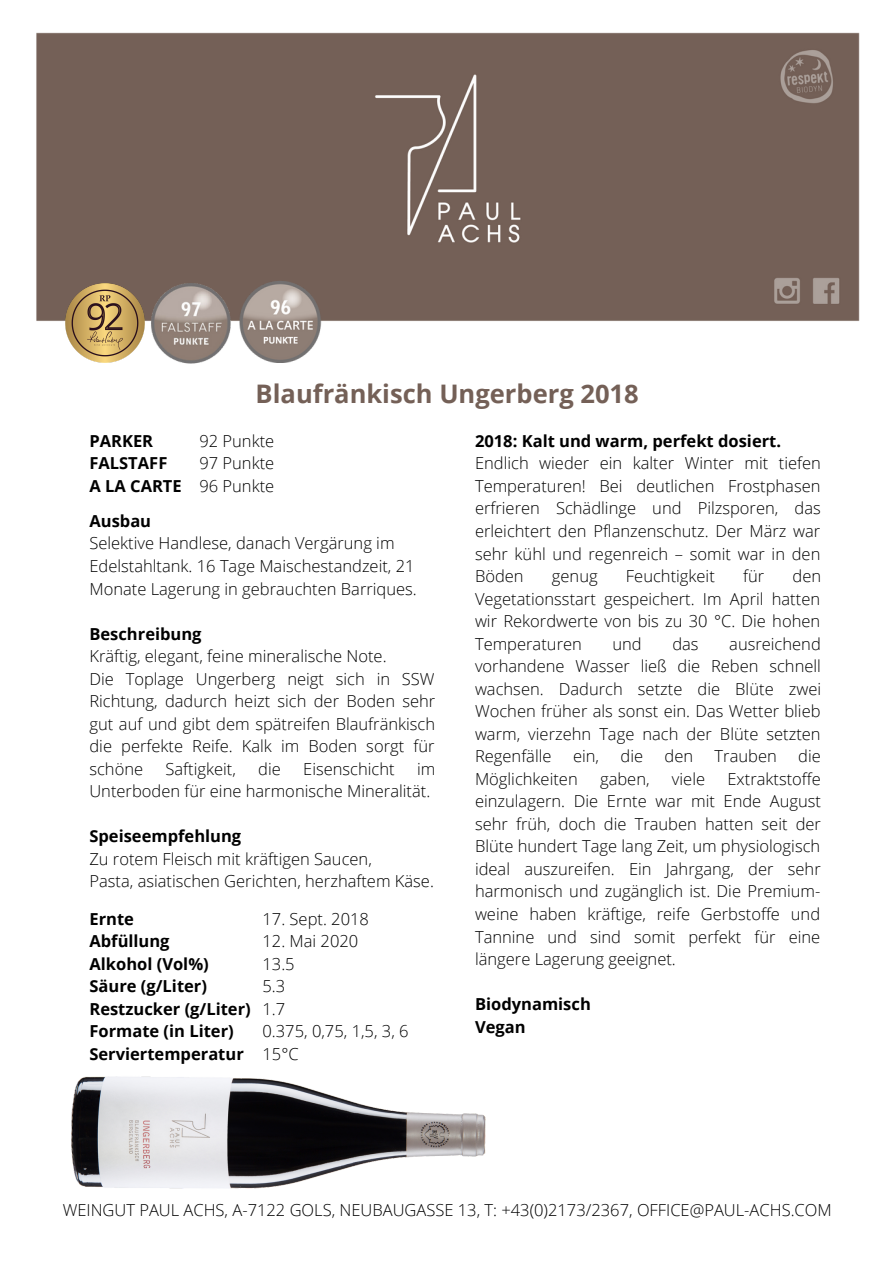
<style>
.page{position:relative;width:894px;height:1264px;background:#fff}
.page>*{position:absolute;margin:0;border:0;box-sizing:border-box;transform-origin:0 0}
.t1{font:700 25.5px "Open Sans";color:#746057}
.t2{font:300 16.5px/22.5px "Open Sans";color:#000;text-align:justify}
.t3{font:700 16.5px "Open Sans";color:#000}
</style>
<div class="page">
<div style="left:36px;top:32px;width:822px;height:289px;background:#746057"></div>
<img style="left:71px;top:1076px;width:415px;height:113px">
<img style="left:65px;top:284px;width:79px;height:78px">
<img style="left:150px;top:282px;width:82px;height:82px">
<img style="left:237px;top:280px;width:86px;height:82px">
<p class="t1" style="left:255px;top:375px;width:384px">Blaufränkisch Ungerberg 2018</p>
<p class="t3" style="left:89px;top:429px;width:65px">PARKER</p>
<p class="t3" style="left:89px;top:452px;width:79px">FALSTAFF</p>
<p class="t3" style="left:89px;top:474px;width:94px">A LA CARTE</p>
<p class="t2" style="left:199px;top:429px;width:76px">92 Punkte</p>
<p class="t2" style="left:199px;top:452px;width:76px">97 Punkte</p>
<p class="t2" style="left:199px;top:474px;width:76px">96 Punkte</p>
<p class="t3" style="left:89px;top:509px;width:63px">Ausbau</p>
<p class="t2" style="left:89px;top:532px;width:329px;text-align:left">Selektive Handlese, danach Vergärung im<br>Edelstahltank. 16 Tage Maischestandzeit, 21<br>Monate Lagerung in gebrauchten Barriques.</p>
<p class="t3" style="left:89px;top:622px;width:114px">Beschreibung</p>
<p class="t2" style="left:89px;top:644px;width:298px">Kräftig, elegant, feine mineralische Note.</p>
<p class="t2" style="left:89px;top:667px;width:347px">Die Toplage Ungerberg neigt sich in SSW Richtung, dadurch heizt sich der Boden sehr gut auf und gibt dem spätreifen Blaufränkisch die perfekte Reife. Kalk im Boden sorgt für schöne</p>
<p class="t2" style="left:165px;top:757px;width:72px">Saftigkeit,</p>
<p class="t2" style="left:258px;top:757px;width:24px">die</p>
<p class="t2" style="left:303px;top:757px;width:93px">Eisenschicht</p>
<p class="t2" style="left:89px;top:757px;width:347px;text-indent:327px">im<br>Unterboden für eine harmonische Mineralität.</p>
<p class="t3" style="left:89px;top:824px;width:153px">Speiseempfehlung</p>
<p class="t2" style="left:89px;top:847px;width:284px">Zu rotem Fleisch mit kräftigen Saucen,</p>
<p class="t2" style="left:89px;top:869px;width:346px">Pasta, asiatischen Gerichten, herzhaftem Käse.</p>
<p class="t3" style="left:89px;top:907px;width:46px">Ernte</p>
<p class="t3" style="left:89px;top:929px;width:82px">Abfüllung</p>
<p class="t3" style="left:89px;top:952px;width:121px">Alkohol (Vol%)</p>
<p class="t3" style="left:89px;top:974px;width:119px">Säure (g/Liter)</p>
<p class="t3" style="left:89px;top:997px;width:163px">Restzucker (g/Liter)</p>
<p class="t3" style="left:89px;top:1019px;width:146px">Formate (in Liter)</p>
<p class="t3" style="left:89px;top:1042px;width:156px">Serviertemperatur</p>
<p class="t2" style="left:262px;top:907px;width:108px">17. Sept. 2018</p>
<p class="t2" style="left:262px;top:929px;width:97px">12. Mai 2020</p>
<p class="t2" style="left:262px;top:952px;width:34px">13.5</p>
<p class="t2" style="left:262px;top:974px;width:24px">5.3</p>
<p class="t2" style="left:262px;top:997px;width:24px">1.7</p>
<p class="t2" style="left:262px;top:1019px;width:147px">0.375, 0,75, 1,5, 3, 6</p>
<p class="t2" style="left:262px;top:1042px;width:38px">15°C</p>
<p class="t3" style="left:475px;top:429px;width:307px">2018: Kalt und warm, perfekt dosiert.</p>
<p class="t2" style="left:475px;top:452px;width:347px">Endlich wieder ein kalter Winter mit tiefen Temperaturen! Bei deutlichen Frostphasen erfrieren Schädlinge und Pilzsporen, das erleichtert den Pflanzenschutz. Der März war sehr kühl und regenreich – somit war in den Böden</p>
<p class="t2" style="left:551px;top:564px;width:47px">genug</p>
<p class="t2" style="left:625px;top:564px;width:90px">Feuchtigkeit</p>
<p class="t2" style="left:743px;top:564px;width:23px">für</p>
<p class="t2" style="left:475px;top:564px;width:347px;text-indent:317px">den Vegetationsstart gespeichert. Im April hatten wir Rekordwerte von bis zu 30 °C. Die hohen Temperaturen</p>
<p class="t2" style="left:475px;top:632px;width:347px;text-indent:254px">ausreichend vorhandene Wasser ließ die Reben schnell wachsen. Dadurch setzte die Blüte zwei Wochen früher als sonst ein. Das Wetter blieb warm, vierzehn Tage nach der Blüte setzten Regenfälle</p>
<p class="t2" style="left:612px;top:632px;width:31px">und</p>
<p class="t2" style="left:672px;top:632px;width:28px">das</p>
<p class="t2" style="left:573px;top:744px;width:28px">ein,</p>
<p class="t2" style="left:620px;top:744px;width:24px">die</p>
<p class="t2" style="left:664px;top:744px;width:30px">den</p>
<p class="t2" style="left:714px;top:744px;width:64px">Trauben</p>
<p class="t2" style="left:798px;top:744px;width:24px">die</p>
<p class="t2" style="left:475px;top:767px;width:104px">Möglichkeiten</p>
<p class="t2" style="left:600px;top:767px;width:51px">gaben,</p>
<p class="t2" style="left:671px;top:767px;width:35px">viele</p>
<p class="t2" style="left:475px;top:767px;width:347px;text-indent:252px">Extraktstoffe einzulagern. Die Ernte war mit Ende August sehr früh, doch die Trauben hatten seit der Blüte hundert Tage lang Zeit, um physiologisch ideal auszureifen. Ein Jahrgang, der sehr harmonisch und zugänglich ist. Die Premium&shy;weine haben kräftige, reife Gerbstoffe und Tannine und sind somit perfekt für eine längere Lagerung geeignet.</p>
<p class="t3" style="left:475px;top:992px;width:117px">Biodynamisch</p>
<p class="t3" style="left:475px;top:1015px;width:52px">Vegan</p>
<p class="t2" style="left:63px;top:1198px;width:770px">WEINGUT PAUL ACHS, A-7122 GOLS, NEUBAUGASSE 13, T: +43(0)2173/2367, OFFICE@PAUL-ACHS.COM</p>
</div>
